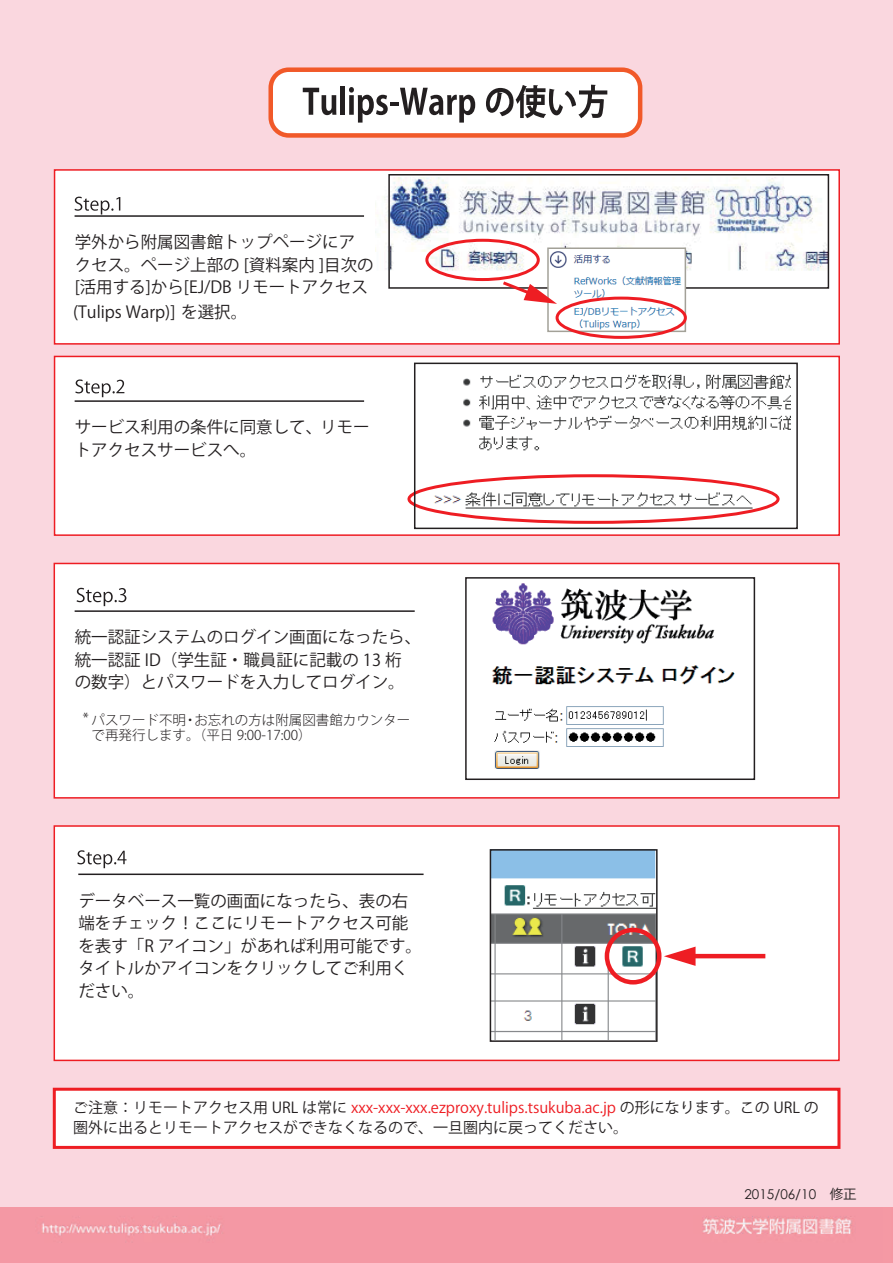
<style>
.page{position:relative;width:893px;height:1263px;background:#fad7df}
.page>*{position:absolute;margin:0;border:0;box-sizing:border-box;transform-origin:0 0}
.t1{font:16.5px/22.5px "Koz Go Pro";color:#231f20}
.t2{font:15px/19.5px "Koz Go Pro";color:#231f20}
.t3{font:300 13.5px/15px "Koz Go Pro";color:#231f20}
.t4{font:13.5px "Century Gothic";color:#231f20}
.s1{color:#ee1d23}
.s2{font-family:"Koz Go Pro"}
</style>
<div class="page">
<div style="left:0;top:1208px;width:893px;height:55px;background:#f498a4"></div>
<div style="left:54px;top:356px;width:786px;height:180px;background:#fff;border:2px solid #ee1d23"></div>
<div style="left:54px;top:169px;width:786px;height:176px;background:#fff;border:2px solid #ee1d23"></div>
<img style="left:409px;top:374px;width:381px;height:150px">
<div style="left:271px;top:70px;width:369px;height:65px;background:#fff;border-radius:18px"></div>
<div style="left:268px;top:67px;width:374px;height:71px;border:4px solid #f15929;border-radius:18px"></div>
<div style="left:407px;top:474px;width:373px;height:50px;border:3px solid #ee1d23;border-radius:50%"></div>
<div style="left:54px;top:563px;width:786px;height:236px;background:#fff;border:2px solid #ee1d23"></div>
<img style="left:492px;top:583px;width:243px;height:186px">
<div style="left:54px;top:825px;width:786px;height:236px;background:#fff;border:2px solid #ee1d23"></div>
<img style="left:493px;top:852px;width:168px;height:187px">
<div style="left:53px;top:1088px;width:787px;height:61px;background:#fff;border:3px solid #ee1d23"></div>
<svg style="left:75px;top:197px;width:45px;height:18px"></svg>
<hr style="left:75px;top:215px;width:289px;height:2px;background:#231f20">
<svg style="left:303px;top:88px;width:33px;height:27px"></svg>
<div style="left:340px;top:86px;width:5px;height:29px;background:#231f20"></div>
<svg style="left:349px;top:87px;width:126px;height:36px"></svg>
<svg style="left:486px;top:85px;width:121px;height:33px"></svg>
<div style="left:414px;top:363px;width:384px;height:166px;border:2px solid #231f20"></div>
<hr style="left:75px;top:400px;width:289px;height:2px;background:#231f20">
<svg style="left:75px;top:379px;width:49px;height:18px"></svg>
<div style="left:465px;top:577px;width:290px;height:203px;border:2px solid #231f20"></div>
<hr style="left:75px;top:610px;width:340px;height:2px;background:#231f20">
<svg style="left:77px;top:588px;width:49px;height:18px"></svg>
<hr style="left:78px;top:873px;width:346px;height:2px;background:#231f20">
<svg style="left:77px;top:850px;width:50px;height:18px"></svg>
<div style="left:490px;top:849px;width:168px;height:193px;border:2px solid #231f20"></div>
<div style="left:605px;top:928px;width:56px;height:56px;border:4px solid #ee1d23;border-radius:50%"></div>
<hr style="left:677px;top:954px;width:88px;height:4px;background:#ee1d23">
<svg style="left:664px;top:946px;width:32px;height:20px"></svg>
<img style="left:375px;top:178px;width:452px;height:109px">
<div style="left:425px;top:239px;width:115px;height:42px;border:3px solid #ee1d23;border-radius:50%"></div>
<div style="left:388px;top:174px;width:441px;height:115px;border:1px solid #231f20"></div>
<img style="left:550px;top:250px;width:133px;height:79px">
<div style="left:547px;top:247px;width:139px;height:85px;border:2px solid #a3a198"></div>
<div style="left:556px;top:297px;width:131px;height:42px;border:3px solid #ee1d23;border-radius:50%"></div>
<svg style="left:500px;top:279px;width:57px;height:25px"></svg>
<p class="t1" style="left:75px;top:231px;width:300px">学外から附属図書館トップページにアクセス。ページ上部の [資料案内 ]目次の[活用する]から[EJ/DB リモートアクセス</p>
<p class="t1" style="left:73px;top:301px;width:176px">(Tulips Warp)] を選択。</p>
<p class="t1" style="left:75px;top:416px;width:297px">サービス利用の条件に同意して、リモートアクセスサービスへ。</p>
<p class="t1" style="left:75px;top:626px;width:348px">統一認証システムのログイン画面になったら、統一認証 ID（学生証・職員証に記載の 13 桁の数字）とパスワードを入力してログイン。</p>
<p class="t3" style="left:92px;top:713px;width:320px">パスワード不明・お忘れの方は附属図書館カウンターで再発行します。（平日 9:00-17:00）</p>
<p class="t3" style="left:83px;top:710px;width:7px">*</p>
<p class="t1" style="left:78px;top:890px;width:345px">データベース一覧の画面になったら、表の右端をチェック！ここにリモートアクセス可能を表す「R アイコン」があれば利用可能です。タイトルかアイコンをクリックしてご利用ください。</p>
<p class="t2" style="left:73px;top:1098px;width:747px">ご注意：リモートアクセス用 URL は常に <span class="s1">xxx-xxx-xxx.ezproxy.tulips.tsukuba.ac.jp</span> の形になります。この URL の圏外に出るとリモートアクセスができなくなるので、一旦圏内に戻ってください。</p>
<p class="t4" style="left:744px;top:1184px;width:114px">2015/06/10 <span class="s2">修正</span></p>
</div>
